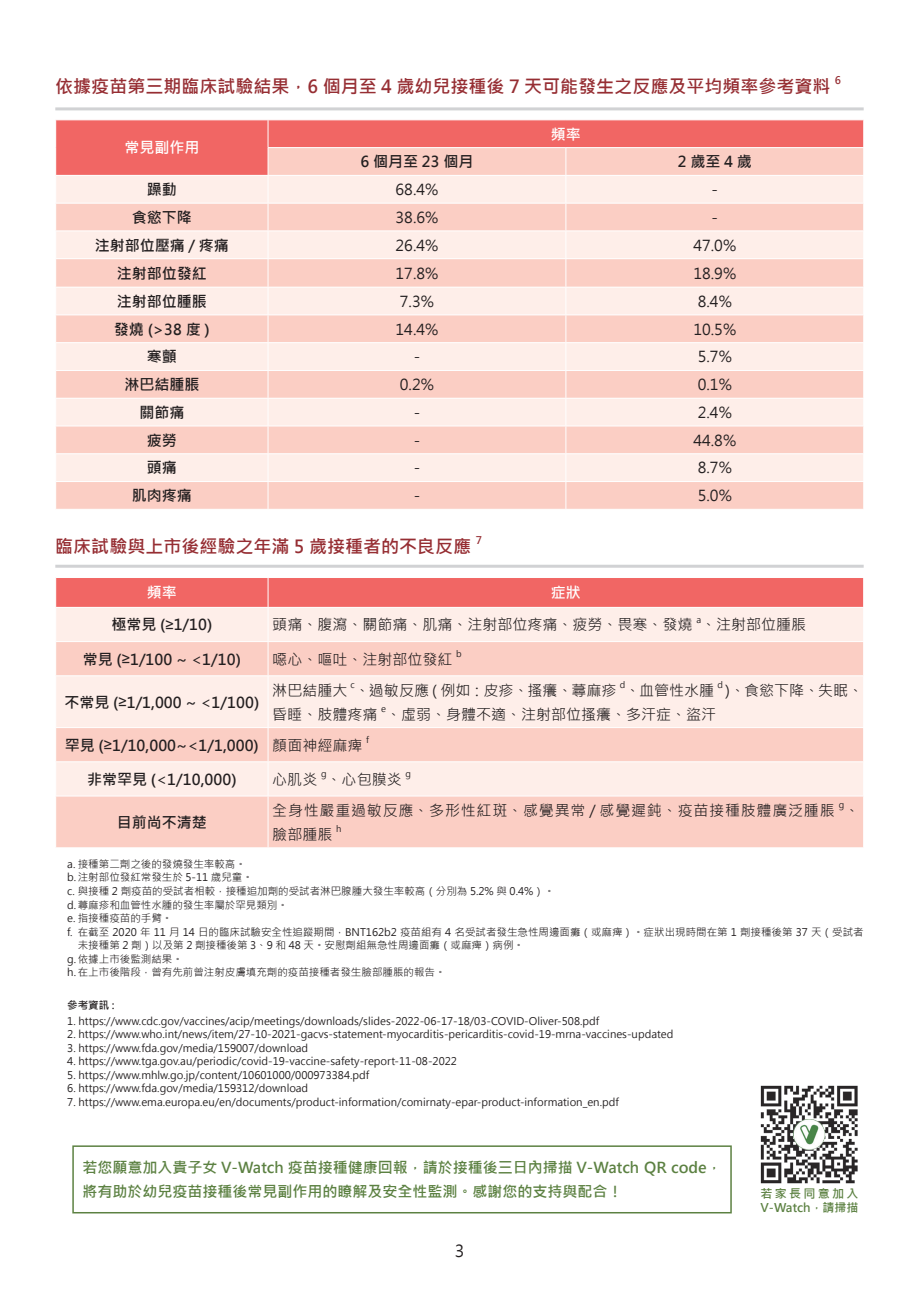
<style>
.page{position:relative;width:919px;height:1289px;background:#fff}
.page>*{position:absolute;margin:0;border:0;box-sizing:border-box;transform-origin:0 0}
.t1{font:700 18px "Microsoft Jheng Hei";color:#962e33}
.t2{font:16.5px "Microsoft Jheng Hei";color:#231f20}
.t3{font:15px "Microsoft Jheng Hei";color:#231f20}
.t4{font:700 15px "Microsoft Jheng Hei";color:#231f20}
.t5{font:700 15px/24px "Microsoft Jheng Hei";color:#5c8142}
.t6{font:15px "Microsoft Jheng Hei";letter-spacing:.05em;color:#231f20}
.t7{font:700 15px "Microsoft Jheng Hei";color:#fff}
.t8{font:700 12px/14.2px "Microsoft Jheng Hei";letter-spacing:.095em;color:#5c8142}
.t9{font:10.5px "Microsoft Jheng Hei";color:#231f20}
.t10{font:700 10.5px "Microsoft Jheng Hei";color:#231f20}
.t11{font:700 10.5px "Microsoft Jheng Hei";color:#962e33}
.t12{font:8.7px "Microsoft Jheng Hei";color:#231f20}
.s1{font-family:"Arial";font-weight:400}
.s2{font-weight:400}
</style>
<div class="page">
<hr style="left:55px;top:107px;width:808px;height:3px;background:#d1d2d4">
<hr style="left:55px;top:564px;width:808px;height:3px;background:#d1d2d4">
<div style="left:72px;top:1145px;width:659px;height:68px;border:2px solid #5c8142"></div>
<img style="left:760px;top:1085px;width:98px;height:99px">
<img style="left:791px;top:1116px;width:36px;height:34px">
<svg style="left:55px;top:120px;width:809px;height:389px;background:#fbd3cd"></svg>
<div style="left:56px;top:608px;width:807px;height:33px;background:#feeee9"></div>
<svg style="left:56px;top:642px;width:807px;height:205px;background:#fcdbd3"></svg>
<div style="left:56px;top:578px;width:808px;height:29px;background:#f16664"></div>
<hr style="left:268px;top:607px;width:1px;height:34px;background:#fff">
<hr style="left:268px;top:642px;width:1px;height:33px;background:#fff">
<hr style="left:55px;top:675px;width:213px;height:1px;background:#fff">
<hr style="left:268px;top:675px;width:596px;height:1px;background:#fff">
<hr style="left:268px;top:676px;width:1px;height:51px;background:#fff">
<hr style="left:55px;top:727px;width:213px;height:1px;background:#fff">
<hr style="left:268px;top:727px;width:596px;height:1px;background:#fff">
<hr style="left:268px;top:728px;width:1px;height:33px;background:#fff">
<hr style="left:55px;top:761px;width:213px;height:1px;background:#fff">
<hr style="left:268px;top:761px;width:596px;height:1px;background:#fff">
<hr style="left:268px;top:762px;width:1px;height:33px;background:#fff">
<hr style="left:55px;top:795px;width:213px;height:1px;background:#fff">
<hr style="left:268px;top:795px;width:596px;height:1px;background:#fff">
<hr style="left:268px;top:796px;width:1px;height:51px;background:#fff">
<h1 class="t1" style="left:55px;top:75px;width:776px">依據疫苗第三期臨床試驗結果，6 個月至 4 歲幼兒接種後 7 天可能發生之反應及平均頻率參考資料</h1>
<p class="t11" style="left:834px;top:73px;width:8px">6</p>
<h3 class="t7" style="left:124px;top:138px;width:76px">常見副作用</h3>
<h3 class="t7" style="left:551px;top:125px;width:31px">頻率</h3>
<h3 class="t4" style="left:360px;top:152px;width:115px">6 個月至 23 個月</h3>
<h3 class="t4" style="left:677px;top:152px;width:76px">2歲至4歲</h3>
<h3 class="t4" style="left:147px;top:180px;width:31px">躁動</h3>
<h3 class="t3" style="left:395px;top:180px;width:44px">68.4%</h3>
<h3 class="t3" style="left:711px;top:180px;width:8px">-</h3>
<h3 class="t4" style="left:132px;top:208px;width:61px">食慾下降</h3>
<h3 class="t3" style="left:395px;top:208px;width:44px">38.6%</h3>
<h3 class="t3" style="left:711px;top:208px;width:8px">-</h3>
<h3 class="t4" style="left:95px;top:236px;width:136px">注射部位壓痛 / 疼痛</h3>
<h3 class="t3" style="left:395px;top:236px;width:44px">26.4%</h3>
<h3 class="t3" style="left:693px;top:236px;width:44px">47.0%</h3>
<h3 class="t4" style="left:117px;top:264px;width:91px">注射部位發紅</h3>
<h3 class="t3" style="left:395px;top:264px;width:44px">17.8%</h3>
<h3 class="t3" style="left:693px;top:264px;width:44px">18.9%</h3>
<h3 class="t4" style="left:117px;top:292px;width:91px">注射部位腫脹</h3>
<h3 class="t3" style="left:400px;top:292px;width:36px">7.3%</h3>
<h3 class="t3" style="left:697px;top:292px;width:36px">8.4%</h3>
<h3 class="t4" style="left:114px;top:320px;width:97px">發燒 (&gt;38 度 )</h3>
<h3 class="t3" style="left:395px;top:320px;width:44px">14.4%</h3>
<h3 class="t3" style="left:693px;top:320px;width:44px">10.5%</h3>
<h3 class="t4" style="left:147px;top:347px;width:31px">寒顫</h3>
<h3 class="t3" style="left:413px;top:347px;width:8px">-</h3>
<h3 class="t3" style="left:697px;top:347px;width:36px">5.7%</h3>
<h3 class="t4" style="left:124px;top:375px;width:76px">淋巴結腫脹</h3>
<h3 class="t3" style="left:400px;top:375px;width:36px">0.2%</h3>
<h3 class="t3" style="left:697px;top:375px;width:36px">0.1%</h3>
<h3 class="t4" style="left:139px;top:403px;width:46px">關節痛</h3>
<h3 class="t3" style="left:413px;top:403px;width:8px">-</h3>
<h3 class="t3" style="left:697px;top:403px;width:36px">2.4%</h3>
<h3 class="t4" style="left:147px;top:431px;width:31px">疲勞</h3>
<h3 class="t3" style="left:413px;top:431px;width:8px">-</h3>
<h3 class="t3" style="left:693px;top:431px;width:44px">44.8%</h3>
<h3 class="t4" style="left:147px;top:458px;width:31px">頭痛</h3>
<h3 class="t3" style="left:413px;top:458px;width:8px">-</h3>
<h3 class="t3" style="left:697px;top:458px;width:36px">8.7%</h3>
<h3 class="t4" style="left:132px;top:486px;width:61px">肌肉疼痛</h3>
<h3 class="t3" style="left:413px;top:486px;width:8px">-</h3>
<h3 class="t3" style="left:697px;top:486px;width:36px">5.0%</h3>
<h1 class="t1" style="left:55px;top:535px;width:417px">臨床試驗與上市後經驗之年滿 5 歲接種者的不良反應</h1>
<p class="t11" style="left:475px;top:533px;width:8px">7</p>
<h3 class="t7" style="left:147px;top:583px;width:31px">頻率</h3>
<h3 class="t7" style="left:551px;top:583px;width:31px">症狀</h3>
<h3 class="t4" style="left:111px;top:615px;width:102px">極常見 (<span class="s1">≥</span>1/10)</h3>
<h3 class="t3" style="left:272px;top:615px;width:421px">頭痛、腹瀉、關節痛、肌痛、注射部位疼痛、疲勞、畏寒、發燒</h3>
<p class="t12" style="left:696px;top:614px;width:6px">a</p>
<h3 class="t3" style="left:701px;top:615px;width:106px">、注射部位腫脹</h3>
<h3 class="t4" style="left:83px;top:649px;width:160px">常見 (<span class="s1">≥</span>1/100 ~ <span class="s2">&lt;</span>1/10)</h3>
<h3 class="t3" style="left:272px;top:649px;width:181px">噁心、嘔吐、注射部位發紅</h3>
<p class="t12" style="left:456px;top:648px;width:7px">b</p>
<h3 class="t4" style="left:64px;top:692px;width:196px">不常見 (<span class="s1">≥</span>1/1,000 ~ <span class="s2">&lt;</span>1/100)</h3>
<h3 class="t3" style="left:272px;top:680px;width:76px">淋巴結腫大</h3>
<p class="t12" style="left:350px;top:679px;width:6px">c</p>
<h3 class="t3" style="left:355px;top:680px;width:263px">、過敏反應 ( 例如：皮疹、搔癢、蕁麻疹</h3>
<p class="t12" style="left:619px;top:679px;width:7px">d</p>
<h3 class="t3" style="left:625px;top:680px;width:90px">、血管性水腫</h3>
<p class="t12" style="left:717px;top:679px;width:7px">d</p>
<h3 class="t3" style="left:725px;top:680px;width:139px">)、食慾下降、失眠、</h3>
<h3 class="t3" style="left:272px;top:704px;width:106px">昏睡、肢體疼痛</h3>
<p class="t12" style="left:381px;top:703px;width:6px">e</p>
<h3 class="t3" style="left:386px;top:704px;width:331px">、虛弱、身體不適、注射部位搔癢、多汗症、盜汗</h3>
<h3 class="t4" style="left:65px;top:735px;width:299px">罕見 (<span class="s1">≥</span>1/10,000~<span class="s2">&lt;</span>1/1,000) <span class="s2">顏面神經麻痺</span></h3>
<p class="t12" style="left:366px;top:734px;width:4px">f</p>
<h3 class="t4" style="left:87px;top:769px;width:151px">非常罕見 (<span class="s2">&lt;</span>1/10,000)</h3>
<h3 class="t3" style="left:272px;top:769px;width:46px">心肌炎</h3>
<p class="t12" style="left:321px;top:768px;width:7px">g</p>
<h3 class="t3" style="left:326px;top:769px;width:76px">、心包膜炎</h3>
<p class="t12" style="left:405px;top:768px;width:7px">g</p>
<h3 class="t4" style="left:117px;top:812px;width:91px">目前尚不清楚</h3>
<h3 class="t6" style="left:272px;top:800px;width:564px">全身性嚴重過敏反應、多形性紅斑、感覺異常 / 感覺遲鈍、疫苗接種肢體廣泛腫脹</h3>
<p class="t12" style="left:838px;top:799px;width:7px">g</p>
<h3 class="t3" style="left:844px;top:800px;width:16px">、</h3>
<h3 class="t3" style="left:272px;top:824px;width:61px">臉部腫脹</h3>
<p class="t12" style="left:336px;top:823px;width:7px">h</p>
<p class="t9" style="left:67px;top:857px;width:180px">a. 接種第二劑之後的發燒發生率較高。</p>
<p class="t9" style="left:67px;top:871px;width:187px">b.注射部位發紅常發生於 5-11 歲兒童。</p>
<p class="t9" style="left:67px;top:884px;width:488px">c. 與接種 2 劑疫苗的受試者相較，接種追加劑的受試者淋巴腺腫大發生率較高（分別為 5.2% 與 0.4%）。</p>
<p class="t9" style="left:67px;top:898px;width:222px">d.蕁麻疹和血管性水腫的發生率屬於罕見類別。</p>
<p class="t9" style="left:67px;top:911px;width:107px">e. 指接種疫苗的手臂。</p>
<p class="t9" style="left:67px;top:925px;width:797px">f. 在截至 2020 年 11 月 14 日的臨床試驗安全性追蹤期間，BNT162b2 疫苗組有 4 名受試者發生急性周邊面癱（或麻痺）。症狀出現時間在第 1 劑接種後第 37 天（受試者</p>
<p class="t9" style="left:78px;top:938px;width:448px">未接種第 2 劑）以及第 2 劑接種後第 3、9 和 48 天。安慰劑組無急性周邊面癱（或麻痺）病例。</p>
<p class="t9" style="left:67px;top:952px;width:117px">g.依據上市後監測結果。</p>
<p class="t9" style="left:67px;top:965px;width:380px">h. 在上市後階段，曾有先前曾注射皮膚填充劑的疫苗接種者發生臉部腫脹的報告。</p>
<p class="t10" style="left:67px;top:998px;width:49px">參考資訊 :</p>
<p class="t9" style="left:67px;top:1014px;width:533px">1. https://www.cdc.gov/vaccines/acip/meetings/downloads/slides-2022-06-17-18/03-COVID-Oliver-508.pdf</p>
<p class="t9" style="left:67px;top:1027px;width:607px">2. https://www.who.int/news/item/27-10-2021-gacvs-statement-myocarditis-pericarditis-covid-19-mrna-vaccines-updated</p>
<p class="t9" style="left:67px;top:1041px;width:242px">3. https://www.fda.gov/media/159007/download</p>
<p class="t9" style="left:67px;top:1054px;width:391px">4. https://www.tga.gov.au/periodic/covid-19-vaccine-safety-report-11-08-2022</p>
<p class="t9" style="left:67px;top:1068px;width:303px">5. https://www.mhlw.go.jp/content/10601000/000973384.pdf</p>
<p class="t9" style="left:67px;top:1081px;width:242px">6. https://www.fda.gov/media/159312/download</p>
<p class="t9" style="left:67px;top:1095px;width:553px">7. https://www.ema.europa.eu/en/documents/product-information/comirnaty-epar-product-information_en.pdf</p>
<h3 class="t5" style="left:82px;top:1155px;width:641px">若您願意加入貴子女 V-Watch 疫苗接種健康回報，請於接種後三日內掃描 V-Watch QR code，將有助於幼兒疫苗接種後常見副作用的瞭解及安全性監測。感謝您的支持與配合！</h3>
<h2 class="t2" style="left:454px;top:1240px;width:11px">3</h2>
<p class="t8" style="left:760px;top:1186px;width:99px">若家長同意加入<br>V-Watch，請掃描</p>
</div>
